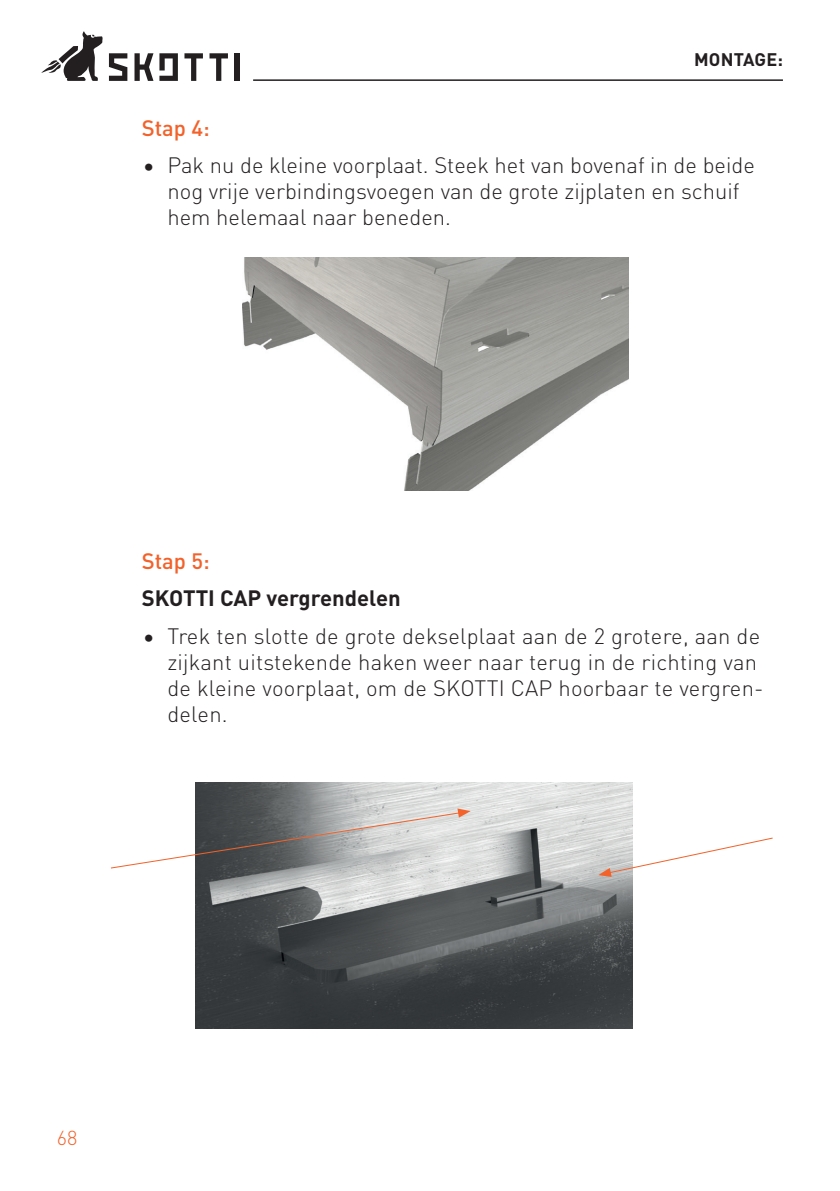
<style>
.page{position:relative;width:840px;height:1191px;background:#fff}
.page>*{position:absolute;margin:0;border:0;box-sizing:border-box;transform-origin:0 0}
.t1{font:300 22px/26px "DIN Pro";color:#231f20}
.t2{font:700 22px "DIN Pro";color:#231f20}
.t3{font:500 22px "DIN Pro";color:#f2622a}
.t4{font:300 20px "DIN Pro";color:#f2622a}
.t5{font:700 18px "DIN Pro";letter-spacing:.01em;color:#231f20}
</style>
<div class="page">
<hr style="left:253px;top:79px;width:529px;height:2px;background:#231f20">
<svg style="left:109px;top:53px;width:18px;height:28px"></svg>
<svg style="left:134px;top:53px;width:19px;height:28px"></svg>
<svg style="left:184px;top:53px;width:19px;height:28px"></svg>
<svg style="left:209px;top:53px;width:19px;height:28px"></svg>
<div style="left:234px;top:53px;width:6px;height:28px;background:#231f20"></div>
<svg style="left:159px;top:53px;width:19px;height:28px"></svg>
<svg style="left:41px;top:31px;width:61px;height:50px"></svg>
<img style="left:242px;top:258px;width:386px;height:233px">
<img style="left:195px;top:782px;width:437px;height:246px">
<svg style="left:110px;top:808px;width:360px;height:61px"></svg>
<svg style="left:598px;top:837px;width:175px;height:40px"></svg>
<p class="t5" style="left:693px;top:45px;width:90px">MONTAGE:</p>
<p class="t3" style="left:142px;top:111px;width:69px">Stap 4:</p>
<p class="t1" style="left:167px;top:151px;width:588px;text-indent:-25px">• Pak nu de kleine voorplaat. Steek het van bovenaf in de beide nog vrije verbindingsvoegen van de grote zijplaten en schuif hem helemaal naar beneden.</p>
<p class="t3" style="left:142px;top:544px;width:69px">Stap 5:</p>
<p class="t2" style="left:142px;top:581px;width:260px">SKOTTI CAP vergrendelen</p>
<p class="t1" style="left:167px;top:621px;width:597px;text-indent:-25px">• Trek ten slotte de grote dekselplaat aan de 2 grotere, aan de zijkant uitstekende haken weer naar terug in de richting van de kleine voorplaat, om de SKOTTI CAP hoorbaar te vergren&shy;delen.</p>
<p class="t4" style="left:57px;top:1123px;width:22px">68</p>
</div>
